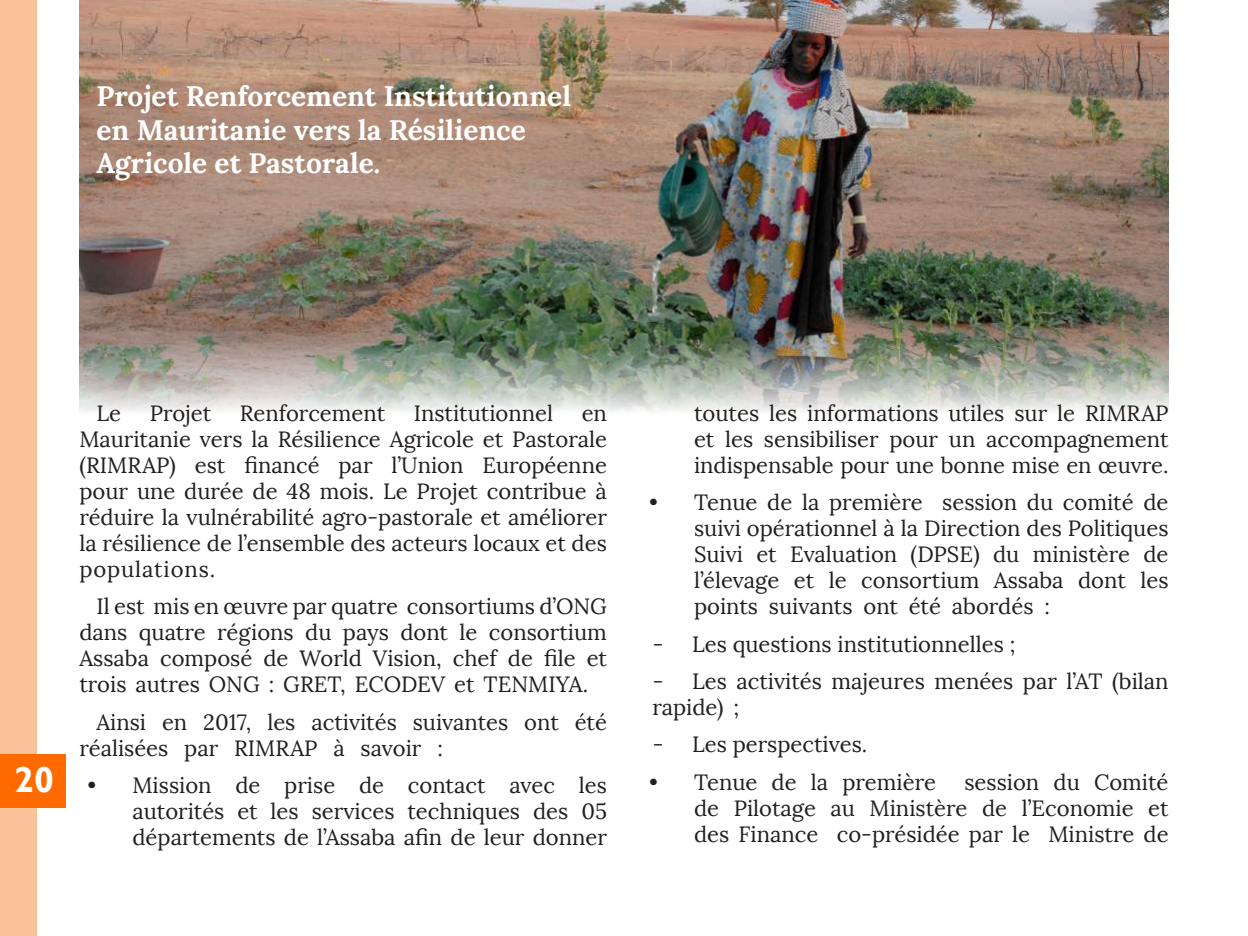
<style>
.page{position:relative;width:1248px;height:936px;background:#fff}
.page>*{position:absolute;margin:0;border:0;box-sizing:border-box;transform-origin:0 0}
.t1{font:700 36px "Gill Sans";color:#fff}
.t2{font:700 28px/33.6px "Lora";color:#fff}
.t3{font:22px/26px "Lora";color:#231f20;text-align:justify}
</style>
<div class="page">
<img style="left:79px;top:0;width:1089px;height:412px">
<div style="left:0;top:0;width:37px;height:935px;background:#fac29b"></div>
<div style="left:0;top:754px;width:65px;height:54px;background:#ff6a00"></div>
<p class="t2" style="left:96px;top:79px;width:476px">Projet Renforcement Institutionnel en Mauritanie vers la Résilience<br>Agricole et Pastorale.</p>
<h1 class="t1" style="left:14px;top:759px;width:41px">20</h1>
<p class="t3" style="left:96px;top:400px;width:26px">Le</p>
<p class="t3" style="left:150px;top:400px;width:63px">Projet</p>
<p class="t3" style="left:240px;top:400px;width:147px">Renforcement</p>
<p class="t3" style="left:414px;top:400px;width:141px">Institutionnel</p>
<p class="t3" style="left:79px;top:400px;width:529px;text-indent:502px">en Mauritanie vers la Résilience Agricole et Pastorale (RIMRAP) est financé par l’Union Européenne pour une durée de 48 mois. Le Projet contribue à réduire la vulnérabilité agro-pastorale et améliorer la résilience de l’ensemble des acteurs locaux et des populations.</p>
<p class="t3" style="left:79px;top:593px;width:529px;text-indent:17px">Il est mis en œuvre par quatre consortiums d’ONG dans quatre régions du pays dont le consortium Assaba composé de World Vision, chef de file et trois autres ONG : GRET, ECODEV et TENMIYA.</p>
<p class="t3" style="left:79px;top:708px;width:529px;text-indent:17px">Ainsi en 2017, les activités suivantes ont été réalisées par RIMRAP à savoir :</p>
<p class="t3" style="left:132px;top:772px;width:476px;text-indent:-45px">• Mission de prise de contact avec les autorités et les services techniques des 05 départements de l’Assaba afin de leur donner</p>
<p class="t3" style="left:694px;top:400px;width:476px">toutes les informations utiles sur le RIMRAP et les sensibiliser pour un accompagnement indispensable pour une bonne mise en œuvre.</p>
<p class="t3" style="left:694px;top:489px;width:476px;text-indent:-45px">• Tenue de la première session du comité de suivi opérationnel à la Direction des Politiques Suivi et Evaluation (DPSE) du ministère de l’élevage et le consortium Assaba dont les points suivants ont été abordés :</p>
<p class="t3" style="left:653px;top:630px;width:364px">- Les questions institutionnelles ;</p>
<p class="t3" style="left:652px;top:668px;width:517px">- Les activités majeures menées par l’AT (bilan rapide) ;</p>
<p class="t3" style="left:653px;top:731px;width:216px">- Les perspectives.</p>
<p class="t3" style="left:649px;top:768px;width:288px">• Tenue de la première</p>
<p class="t3" style="left:694px;top:768px;width:476px;text-indent:270px">session du Comité de Pilotage au Ministère de l’Economie et des Finance co-présidée par le Ministre de</p>
</div>
